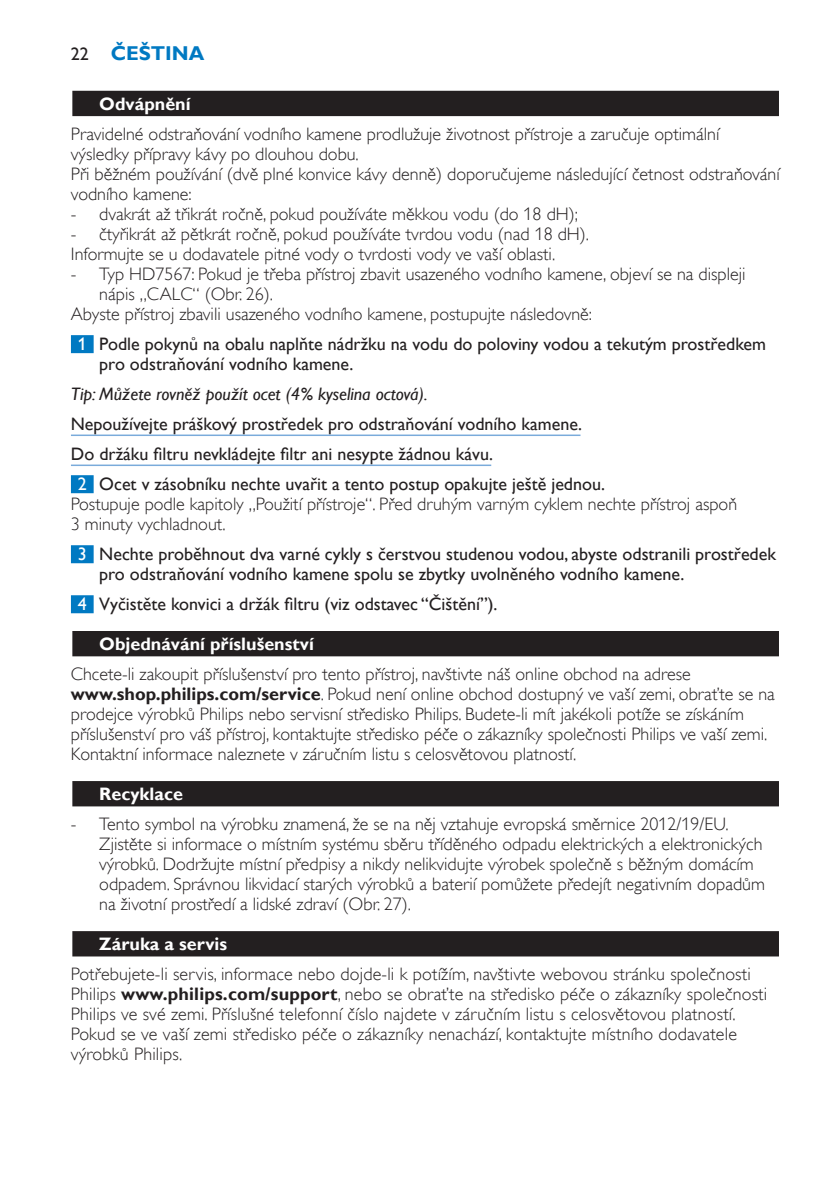
<style>
.page{position:relative;width:840px;height:1191px;background:#fff}
.page>*{position:absolute;margin:0;border:0;box-sizing:border-box;transform-origin:0 0}
.t1{font:700 20px "Gill Sans Alt One WGL";color:#0079c2}
.t2{font:18px/20px "Gill Sans Alt One WGL Light";color:#231f20}
.t3{font:18px/20px "Gill Sans Alt One WGL";color:#231f20}
.t4{font:700 18px "Gill Sans Alt One WGL";color:#fff}
.t5{font:italic 18px "Gill Sans Alt One WGL";color:#231f20}
.s1{font-weight:400;font-size:18px;color:#231f20}
.s2{color:#fff}
.s3{font-family:"Gill Sans Alt One WGL";font-weight:700}
</style>
<div class="page">
<div style="left:71px;top:90px;width:709px;height:28px;background:#e4e3e3"></div>
<div style="left:72px;top:91px;width:706px;height:25px;background:#231f20"></div>
<div style="left:71px;top:335px;width:23px;height:18px;background:#0079c2"></div>
<hr style="left:71px;top:434px;width:509px;height:2px;background:#7aabdb">
<hr style="left:71px;top:464px;width:420px;height:2px;background:#7aabdb">
<div style="left:71px;top:475px;width:23px;height:18px;background:#0079c2"></div>
<div style="left:71px;top:545px;width:23px;height:18px;background:#0079c2"></div>
<div style="left:71px;top:595px;width:23px;height:18px;background:#0079c2"></div>
<div style="left:71px;top:630px;width:709px;height:28px;background:#b0afaf"></div>
<div style="left:72px;top:631px;width:706px;height:25px;background:#231f20"></div>
<div style="left:71px;top:780px;width:709px;height:28px;background:#a1a0a0"></div>
<div style="left:72px;top:781px;width:706px;height:25px;background:#231f20"></div>
<div style="left:71px;top:930px;width:709px;height:28px;background:#939191"></div>
<div style="left:72px;top:931px;width:706px;height:25px;background:#231f20"></div>
<p class="t1" style="left:71px;top:40px;width:135px"><span class="s1">22</span> ČEŠTINA</p>
<p class="t4" style="left:99px;top:92px;width:93px">Odvápnění</p>
<p class="t2" style="left:71px;top:124px;width:710px">Pravidelné odstraňování vodního kamene prodlužuje životnost přístroje a zaručuje optimální výsledky přípravy kávy po dlouhou dobu.<br>Při běžném používání (dvě plné konvice kávy denně) doporučujeme následující četnost odstraňování vodního kamene:</p>
<p class="t2" style="left:71px;top:204px;width:508px">- dvakrát až třikrát ročně, pokud používáte měkkou vodu (do 18 dH);</p>
<p class="t2" style="left:71px;top:224px;width:519px">- čtyřikrát až pětkrát ročně, pokud používáte tvrdou vodu (nad 18 dH).<br>Informujte se u dodavatele pitné vody o tvrdosti vody ve vaší oblasti.</p>
<p class="t2" style="left:71px;top:264px;width:675px">- Typ HD7567: Pokud je třeba přístroj zbavit usazeného vodního kamene, objeví se na displeji</p>
<p class="t2" style="left:99px;top:284px;width:175px">nápis „CALC“ (Obr. 26).</p>
<p class="t2" style="left:71px;top:304px;width:522px">Abyste přístroj zbavili usazeného vodního kamene, postupujte následovně:</p>
<p class="t3" style="left:99px;top:334px;width:667px;text-indent:-21px"><span class="s2">1</span> Podle pokynů na obalu naplňte nádržku na vodu do poloviny vodou a tekutým prostředkem pro odstraňování vodního kamene.</p>
<p class="t5" style="left:71px;top:381px;width:358px">Tip: Můžete rovněž použít ocet (4% kyselina octová).</p>
<p class="t3" style="left:71px;top:414px;width:512px">Nepoužívejte práškový prostředek pro odstraňování vodního kamene.</p>
<p class="t3" style="left:71px;top:444px;width:423px">Do držáku filtru nevkládejte filtr ani nesypte žádnou kávu.</p>
<p class="t3" style="left:78px;top:474px;width:528px"><span class="s2">2</span> Ocet v zásobníku nechte uvařit a tento postup opakujte ještě jednou.</p>
<p class="t2" style="left:71px;top:494px;width:667px">Postupuje podle kapitoly „Použití přístroje“. Před druhým varným cyklem nechte přístroj aspoň<br>3 minuty vychladnout.</p>
<p class="t3" style="left:99px;top:544px;width:678px;text-indent:-21px"><span class="s2">3</span> Nechte proběhnout dva varné cykly s čerstvou studenou vodou, abyste odstranili prostředek pro odstraňování vodního kamene spolu se zbytky uvolněného vodního kamene.</p>
<p class="t3" style="left:78px;top:594px;width:421px"><span class="s2">4</span> Vyčistěte konvici a držák filtru (viz odstavec “Čištění”).</p>
<p class="t4" style="left:99px;top:632px;width:216px">Objednávání příslušenství</p>
<p class="t2" style="left:71px;top:664px;width:705px">Chcete-li zakoupit příslušenství pro tento přístroj, navštivte náš online obchod na adrese <span class="s3">www.shop.philips.com/service</span>. Pokud není online obchod dostupný ve vaší zemi, obraťte se na prodejce výrobků Philips nebo servisní středisko Philips. Budete-li mít jakékoli potíže se získáním příslušenství pro váš přístroj, kontaktujte středisko péče o zákazníky společnosti Philips ve vaší zemi.<br>Kontaktní informace naleznete v záručním listu s celosvětovou platností.</p>
<p class="t4" style="left:99px;top:782px;width:85px">Recyklace</p>
<p class="t2" style="left:99px;top:814px;width:666px;text-indent:-28px">- Tento symbol na výrobku znamená, že se na něj vztahuje evropská směrnice 2012/19/EU.<br>Zjistěte si informace o místním systému sběru tříděného odpadu elektrických a elektronických výrobků. Dodržujte místní předpisy a nikdy nelikvidujte výrobek společně s běžným domácím odpadem. Správnou likvidací starých výrobků a baterií pomůžete předejít negativním dopadům na životní prostředí a lidské zdraví (Obr. 27).</p>
<p class="t4" style="left:99px;top:932px;width:129px">Záruka a servis</p>
<p class="t2" style="left:71px;top:964px;width:697px">Potřebujete-li servis, informace nebo dojde-li k potížím, navštivte webovou stránku společnosti Philips <span class="s3">www.philips.com/support</span>, nebo se obraťte na středisko péče o zákazníky společnosti Philips ve své zemi. Příslušné telefonní číslo najdete v záručním listu s celosvětovou platností.<br>Pokud se ve vaší zemi středisko péče o zákazníky nenachází, kontaktujte místního dodavatele výrobků Philips.</p>
</div>
